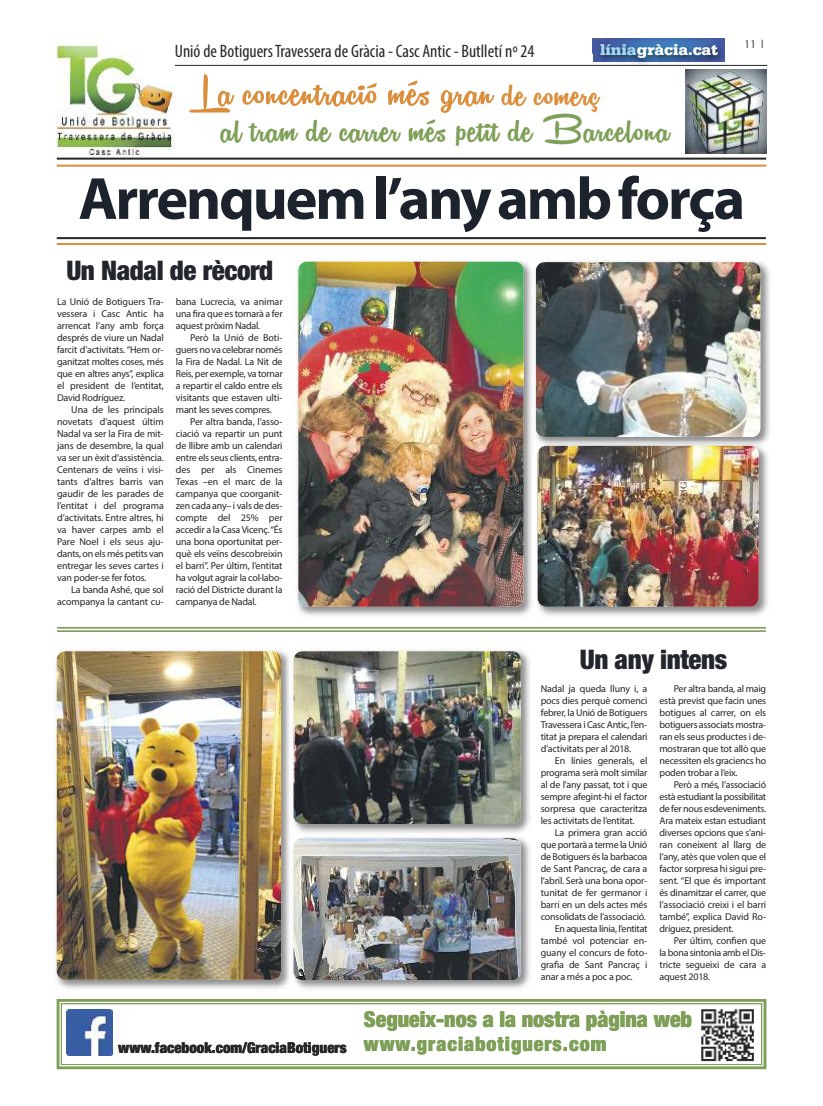
<style>
.page{position:relative;width:823px;height:1106px;background:#fff}
.page>*{position:absolute;margin:0;border:0;box-sizing:border-box;transform-origin:0 0}
.t1{font:700 60px "Myriad Pro";letter-spacing:-.035em;color:#1c232d}
.t2{font:50px "Remachine Script Personal Use";letter-spacing:.015em;color:#da8d3a}
.t3{font:45px "Remachine Script Personal Use";letter-spacing:.015em;color:#7e9f57}
.t4{font:900 condensed 27px "Helvetica Neue";letter-spacing:-.015em;color:#23262c}
.t5{font:900 condensed 22px "Helvetica Neue";color:#7e9f57}
.t6{font:condensed 18px "Myriad Pro";color:#272627}
.t7{font:900 16px "Serifa";color:#fff}
.t8{font:900 condensed 15px "Helvetica Neue";color:#272627}
.t9{font:10px/12px "Myriad Pro";letter-spacing:-.02em;color:#272627;text-align:justify}
.t10{font:10px "Futura";color:#272627}
.s1{color:#a7d8f7}
.s2{font-size:43.4px}
.s3{font-size:20px;color:#7e9f57}
</style>
<div class="page">
<img style="left:589px;top:38px;width:146px;height:32px">
<img style="left:592px;top:38px;width:131px;height:24px">
<hr style="left:58px;top:65px;width:708px;height:1px;background:#23262b">
<img style="left:57px;top:37px;width:118px;height:119px">
<hr style="left:57px;top:158px;width:708px;height:2px;background:#272627">
<img style="left:685px;top:70px;width:80px;height:84px">
<img style="left:701px;top:1009px;width:53px;height:52px">
<img style="left:67px;top:1009px;width:45px;height:46px">
<hr style="left:57px;top:165px;width:708px;height:2px;background:#da8d3a">
<div style="left:57px;top:999px;width:708px;height:70px;border:2px solid #7e9f57"></div>
<div style="left:61px;top:1003px;width:700px;height:61px;border:1px solid #7e9f57"></div>
<hr style="left:57px;top:237px;width:708px;height:2px;background:#272627">
<hr style="left:57px;top:243px;width:708px;height:2px;background:#da8d3a">
<hr style="left:57px;top:627px;width:708px;height:1px;background:#7e9f57">
<hr style="left:57px;top:630px;width:708px;height:2px;background:#7e9f57">
<img style="left:294px;top:650px;width:236px;height:183px">
<img style="left:293px;top:651px;width:227px;height:173px;border-radius:9px">
<img style="left:294px;top:837px;width:236px;height:152px">
<img style="left:293px;top:838px;width:227px;height:142px;border-radius:9px">
<img style="left:56px;top:650px;width:233px;height:339px">
<img style="left:293px;top:657px;width:1px;height:161px">
<img style="left:293px;top:844px;width:1px;height:130px">
<img style="left:57px;top:651px;width:224px;height:328px;border-radius:9px">
<img style="left:536px;top:261px;width:234px;height:180px">
<img style="left:535px;top:262px;width:224px;height:175px;border-radius:9px">
<img style="left:537px;top:450px;width:231px;height:166px">
<img style="left:539px;top:441px;width:226px;height:9px">
<img style="left:537px;top:446px;width:221px;height:160px;border-radius:9px">
<img style="left:297px;top:261px;width:235px;height:355px">
<img style="left:535px;top:268px;width:1px;height:163px">
<img style="left:298px;top:262px;width:225px;height:344px;border-radius:9px">
<h3 class="t6" style="left:175px;top:45px;width:361px">Unió de BotiguersTravessera de Gràcia - Casc Antic - Butlletí nº 24</h3>
<h3 class="t7" style="left:600px;top:44px;width:120px"><span class="s1">línia</span>gràcia.cat</h3>
<h2 class="t2" style="left:189px;top:62px;width:411px">La concentració més gran <span class="s2">de comerç</span></h2>
<h3 class="t3" style="left:221px;top:103px;width:449px">al tram de carrer més petit de Barcelona</h3>
<p class="t10" style="left:743px;top:40px;width:23px">11 |</p>
<h1 class="t1" style="left:78px;top:176px;width:667px">Arrenqueml’anyambforça</h1>
<h3 class="t4" style="left:66px;top:254px;width:208px">Un Nadal de rècord</h3>
<p class="t9" style="left:57px;top:296px;width:108px">La Unió de Botiguers Tra&shy;vessera i Casc Antic ha arrencat l’any amb força després de viure un Nadal farcit d’activitats. “Hem or&shy;ganitzat moltes coses, més que en altres anys”, explica el president de l’entitat, David Rodríguez.</p>
<p class="t9" style="left:57px;top:404px;width:108px;text-indent:14px">Una de les principals novetats d’aquest últim Nadal va ser la Fira de mit&shy;jans de desembre, la qual va ser un èxit d’assistència.<br>Centenars de veïns i visi&shy;tants d’altres barris van gaudir de les parades de l’entitat i del programa d’activitats. Entre altres, hi va haver carpes amb el Pare Noel i els seus aju&shy;dants, on els més petits van entregar les seves cartes i van poder-se fer fotos.</p>
<p class="t9" style="left:57px;top:584px;width:108px;text-align:right">La banda Ashé, que sol acompanya la cantant cu-</p>
<p class="t9" style="left:176px;top:296px;width:108px">bana Lucrecia, va animar una fira que es tornarà a fer aquest pròxim Nadal.</p>
<p class="t9" style="left:176px;top:332px;width:108px;text-indent:14px">Però la Unió de Boti&shy;guers no va celebrar només la Fira de Nadal. La Nit de Reis, per exemple, va tornar a repartir el caldo entre els visitants que estaven ulti&shy;mant les seves compres.</p>
<p class="t9" style="left:176px;top:416px;width:108px;text-indent:14px">Per altra banda, l’asso&shy;ciació va repartir un punt de llibre amb un calendari entre els seus clients, entra&shy;des per als Cinemes Texas –en el marc de la campanya que coorganit&shy;zen cada any– i vals de des&shy;compte del 25% per accedir a la Casa Vicenç.“És una bona oportunitat per&shy;què els veïns descobreixin el barri”. Per últim, l’entitat ha volgut agrair la col·labo&shy;ració del Districte durant la campanya de Nadal.</p>
<h3 class="t4" style="left:579px;top:643px;width:149px">Un any intens</h3>
<p class="t9" style="left:540px;top:683px;width:108px">Nadal ja queda lluny i, a pocs dies perquè comenci febrer, la Unió de Botiguers Travessera i Casc Antic, l’en&shy;titat ja prepara el calendari d’activitats per al 2018.</p>
<p class="t9" style="left:540px;top:755px;width:108px;text-indent:14px">En línies generals, el programa serà molt similar al de l’any passat, tot i que sempre afegint-hi el factor sorpresa que caracteritza les activitats de l’entitat.</p>
<p class="t9" style="left:554px;top:827px;width:94px">La primera gran acció</p>
<p class="t9" style="left:540px;top:839px;width:108px">que portarà a terme la Unió</p>
<p class="t9" style="left:540px;top:851px;width:108px">de Botiguers és la barbacoa</p>
<p class="t9" style="left:540px;top:863px;width:108px">de Sant Pancraç, de cara a</p>
<p class="t9" style="left:540px;top:875px;width:108px">l’abril. Serà una bona opor-</p>
<p class="t9" style="left:540px;top:887px;width:108px">tunitat de fer germanor i</p>
<p class="t9" style="left:540px;top:899px;width:108px">barri en un dels actes més</p>
<p class="t9" style="left:540px;top:911px;width:107px">consolidats de l’associació.</p>
<p class="t9" style="left:554px;top:923px;width:94px">En aquesta línia, l’entitat</p>
<p class="t9" style="left:540px;top:935px;width:108px">també vol potenciar en-</p>
<p class="t9" style="left:540px;top:947px;width:108px">guany el concurs de foto-</p>
<p class="t9" style="left:540px;top:959px;width:108px">grafia de Sant Pancraç i</p>
<p class="t9" style="left:540px;top:971px;width:93px">anar a més a poc a poc.</p>
<p class="t9" style="left:659px;top:683px;width:108px;text-indent:14px">Per altra banda, al maig està previst que facin unes botigues al carrer, on els botiguers associats mostra&shy;ran els seus productes i de&shy;mostraran que tot allò que necessiten els graciencs ho poden trobar a l’eix.</p>
<p class="t9" style="left:659px;top:779px;width:108px;text-indent:14px">Però a més, l’associació està estudiant la possibilitat de fer nous esdeveniments.<br>Ara mateix estan estudiant diverses opcions que s’ani&shy;ran coneixent al llarg de l’any, atès que volen que el factor sorpresa hi sigui pre&shy;sent. “El que és important és dinamitzar el carrer, que l’associació creixi i el barri també”, explica David Ro&shy;dríguez, president.</p>
<p class="t9" style="left:659px;top:935px;width:108px;text-indent:14px">Per últim, confien que la bona sintonia amb el Dis&shy;tricte segueixi de cara a aquest 2018.</p>
<h3 class="t5" style="left:364px;top:1006px;width:329px">Segueix-nos a la nostra pàgina web</h3>
<h3 class="t8" style="left:118px;top:1038px;width:489px">www.facebook.com/GraciaBotiguers <span class="s3">www.graciabotiguers.com</span></h3>
</div>
